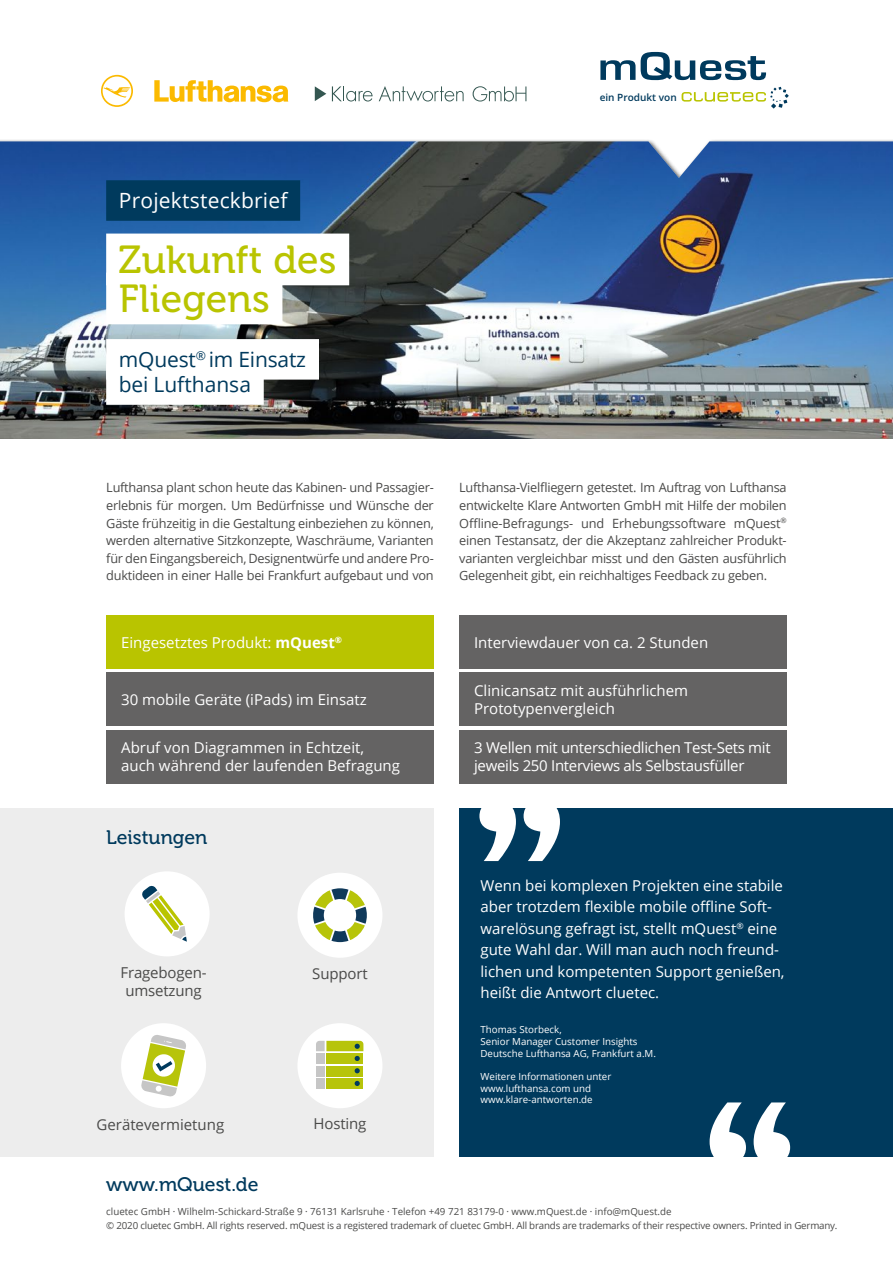
<style>
.page{position:relative;width:893px;height:1263px;background:#fff}
.page>*{position:absolute;margin:0;border:0;box-sizing:border-box;transform-origin:0 0}
.t1{font:39px/39px "Museo 500";letter-spacing:.005em;color:#b9c400}
.t2{font:21px/25.2px "Open Sans";letter-spacing:-.01em;color:#003a5d}
.t3{font:21px "Open Sans";letter-spacing:.01em;color:#fff}
.t4{font:19.5px "Museo 500";color:#003a5d}
.t5{font:15px/21.5px "Open Sans";color:#fff}
.t6{font:15px/18px "Open Sans";letter-spacing:-.02em;color:#fff}
.t7{font:15px/17.5px "Open Sans";letter-spacing:-.01em;color:#4a4a49;text-align:center}
.t8{font:12.75px/17.5px "Open Sans";letter-spacing:-.02em;color:#4a4a49;text-align:justify}
.t9{font:600 10.05px "Open Sans";color:#003a5d}
.t10{font:9.75px/13.8px "Open Sans";letter-spacing:-.02em;color:#4a4a49}
.t11{font:9.75px/11.7px "Open Sans";color:#fff}
.s1{font-weight:700}
</style>
<div class="page">
<div style="left:0;top:808px;width:434px;height:349px;background:#ededed"></div>
<div style="left:459px;top:808px;width:434px;height:349px;background:#003a5d"></div>
<img style="left:0;top:141px;width:893px;height:298px">
<div style="left:106px;top:615px;width:328px;height:53px;background:#b9c400"></div>
<div style="left:459px;top:615px;width:328px;height:53px;background:#646363"></div>
<div style="left:106px;top:673px;width:328px;height:53px;background:#646363"></div>
<div style="left:106px;top:730px;width:328px;height:53px;background:#646363"></div>
<div style="left:459px;top:673px;width:328px;height:53px;background:#646363"></div>
<div style="left:459px;top:730px;width:328px;height:53px;background:#646363"></div>
<svg style="left:479px;top:808px;width:81px;height:53px"></svg>
<svg style="left:710px;top:1102px;width:80px;height:55px"></svg>
<div style="left:106px;top:339px;width:213px;height:41px;background:#fff"></div>
<div style="left:106px;top:364px;width:158px;height:41px;background:#fff"></div>
<div style="left:106px;top:180px;width:194px;height:41px;background:#003a5d"></div>
<div style="left:106px;top:234px;width:243px;height:51px;background:#fff"></div>
<div style="left:106px;top:273px;width:176px;height:51px;background:#fff"></div>
<svg style="left:600px;top:52px;width:166px;height:28px"></svg>
<svg style="left:682px;top:87px;width:107px;height:21px"></svg>
<div style="left:297px;top:1023px;width:85px;height:85px;background:#fff;border-radius:50%"></div>
<div style="left:326px;top:1078px;width:37px;height:11px;background:#b7c40a"></div>
<div style="left:326px;top:1053px;width:37px;height:11px;background:#b7c40a"></div>
<div style="left:326px;top:1066px;width:37px;height:10px;background:#b7c40a"></div>
<svg style="left:355px;top:1068px;width:5px;height:5px"></svg>
<svg style="left:355px;top:1081px;width:5px;height:5px"></svg>
<div style="left:316px;top:1066px;width:9px;height:10px;background:#c6c6c6"></div>
<div style="left:316px;top:1053px;width:9px;height:11px;background:#c6c6c6"></div>
<div style="left:316px;top:1078px;width:9px;height:11px;background:#c6c6c6"></div>
<svg style="left:316px;top:1041px;width:47px;height:20px"></svg>
<div style="left:125px;top:871px;width:85px;height:85px;background:#fff;border-radius:50%"></div>
<svg style="left:142px;top:885px;width:45px;height:57px"></svg>
<div style="left:297px;top:873px;width:85px;height:85px;background:#fff;border-radius:50%"></div>
<svg style="left:313px;top:888px;width:54px;height:54px"></svg>
<svg style="left:332px;top:86px;width:41px;height:15px"></svg>
<svg style="left:379px;top:86px;width:85px;height:15px"></svg>
<svg style="left:473px;top:86px;width:53px;height:16px"></svg>
<svg style="left:315px;top:86px;width:11px;height:15px"></svg>
<svg style="left:101px;top:75px;width:32px;height:32px"></svg>
<svg style="left:154px;top:80px;width:134px;height:22px"></svg>
<div style="left:121px;top:1023px;width:85px;height:85px;background:#fff;border-radius:50%"></div>
<svg style="left:141px;top:1035px;width:45px;height:62px"></svg>
<h2 class="t3" style="left:119px;top:186px;width:170px">Projektsteckbrief</h2>
<h1 class="t1" style="left:119px;top:240px;width:219px">Zukunft des<br>Fliegens</h1>
<h2 class="t2" style="left:119px;top:346px;width:189px">mQuest<sup>®</sup> im Einsatz bei Lufthansa</h2>
<p class="t9" style="left:600px;top:91px;width:79px">ein Produkt von</p>
<p class="t8" style="left:106px;top:479px;width:329px">Lufthansa plant schon heute das Kabinen- und Passagier&shy;erlebnis für morgen. Um Bedürfnisse und Wünsche der Gäste frühzeitig in die Gestaltung einbeziehen zu können, werden alternative Sitzkonzepte, Waschräume, Varianten für den Eingangsbereich, Designentwürfe und andere Pro&shy;duktideen in einer Halle bei Frankfurt aufgebaut und von</p>
<p class="t8" style="left:459px;top:479px;width:329px">Lufthansa-Vielfliegern getestet. Im Auftrag von Lufthansa entwickelte Klare Antworten GmbH mit Hilfe der mobilen Offline-Befragungs- und Erhebungssoftware mQuest<sup>® </sup>einen Testansatz, der die Akzeptanz zahlreicher Produkt&shy;varianten vergleichbar misst und den Gästen ausführlich Gelegenheit gibt, ein reichhaltiges Feedback zu geben.</p>
<p class="t5" style="left:121px;top:631px;width:222px">Eingesetztes Produkt: <span class="s1">mQuest</span><sup>®</sup></p>
<p class="t5" style="left:474px;top:631px;width:236px">Interviewdauer von ca. 2 Stunden</p>
<p class="t5" style="left:121px;top:688px;width:247px">30 mobile Geräte (iPads) im Einsatz</p>
<p class="t5" style="left:121px;top:739px;width:280px;line-height:18px">Abruf von Diagrammen in Echtzeit, auch während der laufenden Befragung</p>
<h3 class="t4" style="left:106px;top:826px;width:103px">Leistungen</h3>
<p class="t7" style="left:120px;top:963px;width:88px">Fragebogen&shy;umsetzung</p>
<p class="t7" style="left:312px;top:964px;width:57px">Support</p>
<p class="t7" style="left:97px;top:1115px;width:129px">Gerätevermietung</p>
<p class="t7" style="left:313px;top:1114px;width:54px">Hosting</p>
<p class="t5" style="left:474px;top:681px;width:216px;line-height:18px">Clinicansatz mit ausführlichem<br>Prototypenvergleich</p>
<p class="t6" style="left:474px;top:739px;width:298px">3 Wellen mit unterschiedlichen Test-Sets mit jeweils 250 Interviews als Selbstausfüller</p>
<p class="t5" style="left:480px;top:874px;width:306px">Wenn bei komplexen Projekten eine stabile aber trotzdem flexible mobile offline Soft&shy;warelösung gefragt ist, stellt mQuest<sup>®</sup> eine gute Wahl dar. Will man auch noch freund&shy;lichen und kompetenten Support genießen, heißt die Antwort cluetec.</p>
<p class="t11" style="left:480px;top:1023px;width:177px">Thomas Storbeck,<br>Senior Manager Customer Insights<br>Deutsche Lufthansa AG, Frankfurt a.M.</p>
<p class="t11" style="left:480px;top:1070px;width:132px">Weitere Informationen unter www.lufthansa.com und www.klare-antworten.de</p>
<h3 class="t4" style="left:106px;top:1173px;width:154px">www.mQuest.de</h3>
<p class="t10" style="left:106px;top:1205px;width:733px">cluetec GmbH · Wilhelm-Schickard-Straße 9 · 76131 Karlsruhe · Telefon +49 721 83179-0 · www.mQuest.de · info@mQuest.de<br>© 2020 cluetec GmbH. All rights reserved. mQuest is a registered trademark of cluetec GmbH. All brands are trademarks of their respective owners. Printed in Germany.</p>
</div>
